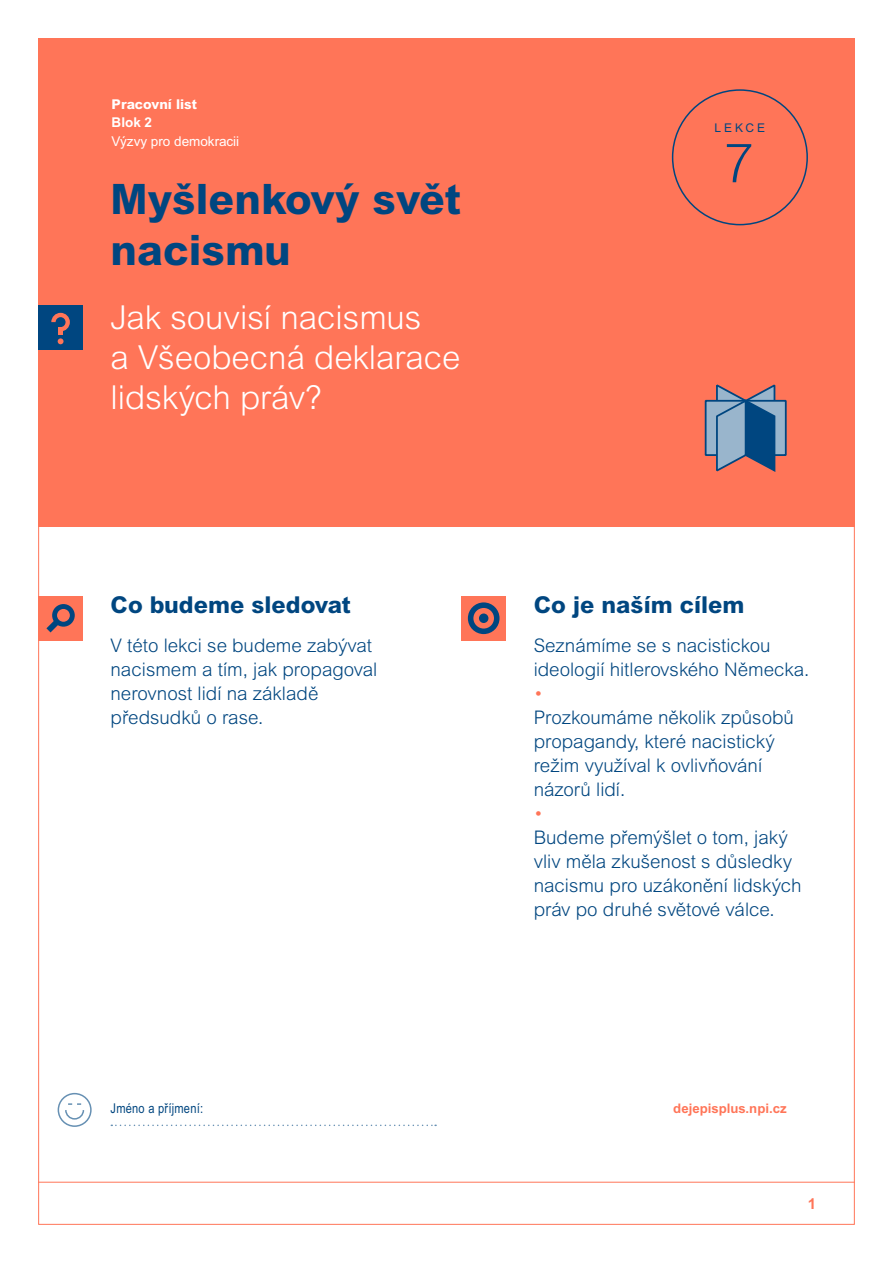
<style>
.page{position:relative;width:893px;height:1263px;background:#fff}
.page>*{position:absolute;margin:0;border:0;box-sizing:border-box;transform-origin:0 0}
.t1{font:300 54px "Arial MT Pro";color:#004680}
.t2{font:800 42px/50.4px "Arial MT Pro";color:#004680}
.t3{font:300 33px/39.6px "Arial MT Pro";color:#fff}
.t4{font:800 23.25px "Arial MT Pro";color:#004680}
.t5{font:300 18.75px/24px "Arial MT Pro";color:#004680}
.t6{font:300 18.75px "Arial MT Pro";color:#ff7558}
.t7{font:700 15px "Arial MT Pro";color:#ff7558}
.t8{font:13.5px "Arial MT Pro";color:#fff}
.t9{font:13.5px "Arial Narrow MT Pro";letter-spacing:.02em;color:#004680}
.t10{font:800 13.5px "Arial MT Pro";color:#fff}
.t11{font:700 13.5px "Arial MT Pro";color:#fff}
.t12{font:700 13.2px "Arial MT Pro";color:#ff7558}
.t13{font:12px "Arial MT Pro";letter-spacing:.25em;color:#004680}
</style>
<div class="page">
<hr style="left:38px;top:1182px;width:817px;height:1px;background:#ff7558">
<div style="left:38px;top:38px;width:817px;height:488px;background:#ff7558"></div>
<div style="left:705px;top:400px;width:41px;height:56px;background:#99b5cc;border:2px solid #004680"></div>
<div style="left:745px;top:400px;width:42px;height:56px;background:#99b5cc;border:2px solid #004680"></div>
<svg style="left:714px;top:384px;width:63px;height:88px"></svg>
<div style="left:38px;top:305px;width:45px;height:45px;background:#004680"></div>
<svg style="left:51px;top:313px;width:19px;height:31px"></svg>
<div style="left:461px;top:596px;width:45px;height:45px;background:#ff7558"></div>
<div style="left:468px;top:602px;width:31px;height:32px;background:#004680;border-radius:50%"></div>
<div style="left:473px;top:608px;width:21px;height:20px;background:#ff7558;border-radius:50%"></div>
<div style="left:479px;top:613px;width:9px;height:10px;background:#004680;border-radius:50%"></div>
<div style="left:38px;top:596px;width:45px;height:45px;background:#ff7558"></div>
<svg style="left:46px;top:619px;width:12px;height:13px"></svg>
<div style="left:52px;top:604px;width:23px;height:23px;background:#004680;border-radius:50%"></div>
<div style="left:57px;top:609px;width:13px;height:13px;background:#ff7558;border-radius:50%"></div>
<svg style="left:111px;top:1124px;width:325px;height:2px"></svg>
<div style="left:58px;top:1093px;width:34px;height:34px;border:2px solid #6690b3;border-radius:50%"></div>
<svg style="left:65px;top:1103px;width:20px;height:17px"></svg>
<p class="t10" style="left:112px;top:96px;width:87px">Pracovní list</p>
<p class="t11" style="left:112px;top:114px;width:42px">Blok 2</p>
<p class="t8" style="left:112px;top:133px;width:129px">Výzvy pro demokracii</p>
<h2 class="t2" style="left:111px;top:175px;width:352px">Myšlenkový svět nacismu</h2>
<h3 class="t3" style="left:111px;top:299px;width:351px">Jak souvisí nacismus<br>a Všeobecná deklarace lidských práv?</h3>
<p class="t13" style="left:715px;top:121px;width:52px">lekce</p>
<h1 class="t1" style="left:724px;top:130px;width:32px">7</h1>
<p class="t4" style="left:111px;top:590px;width:242px">Co budeme sledovat</p>
<p class="t4" style="left:534px;top:590px;width:212px">Co je naším cílem</p>
<p class="t5" style="left:111px;top:634px;width:268px">V této lekci se budeme zabývat nacismem a tím, jak propagoval nerovnost lidí na základě předsudků o rase.</p>
<p class="t5" style="left:534px;top:634px;width:277px">Seznámíme se s nacistickou ideologií hitlerovského Německa.</p>
<p class="t6" style="left:534px;top:682px;width:11px">•</p>
<p class="t5" style="left:534px;top:706px;width:262px">Prozkoumáme několik způsobů propagandy, které nacistický režim využíval k ovlivňování názorů lidí.</p>
<p class="t6" style="left:534px;top:802px;width:11px">•</p>
<p class="t5" style="left:534px;top:826px;width:269px">Budeme přemýšlet o tom, jaký vliv měla zkušenost s důsledky nacismu pro uzákonění lidských práv po druhé světové válce.</p>
<p class="t9" style="left:111px;top:1100px;width:94px">Jméno a příjmení:</p>
<p class="t12" style="left:673px;top:1101px;width:115px">dejepisplus.npi.cz</p>
<p class="t7" style="left:808px;top:1195px;width:10px">1</p>
</div>
